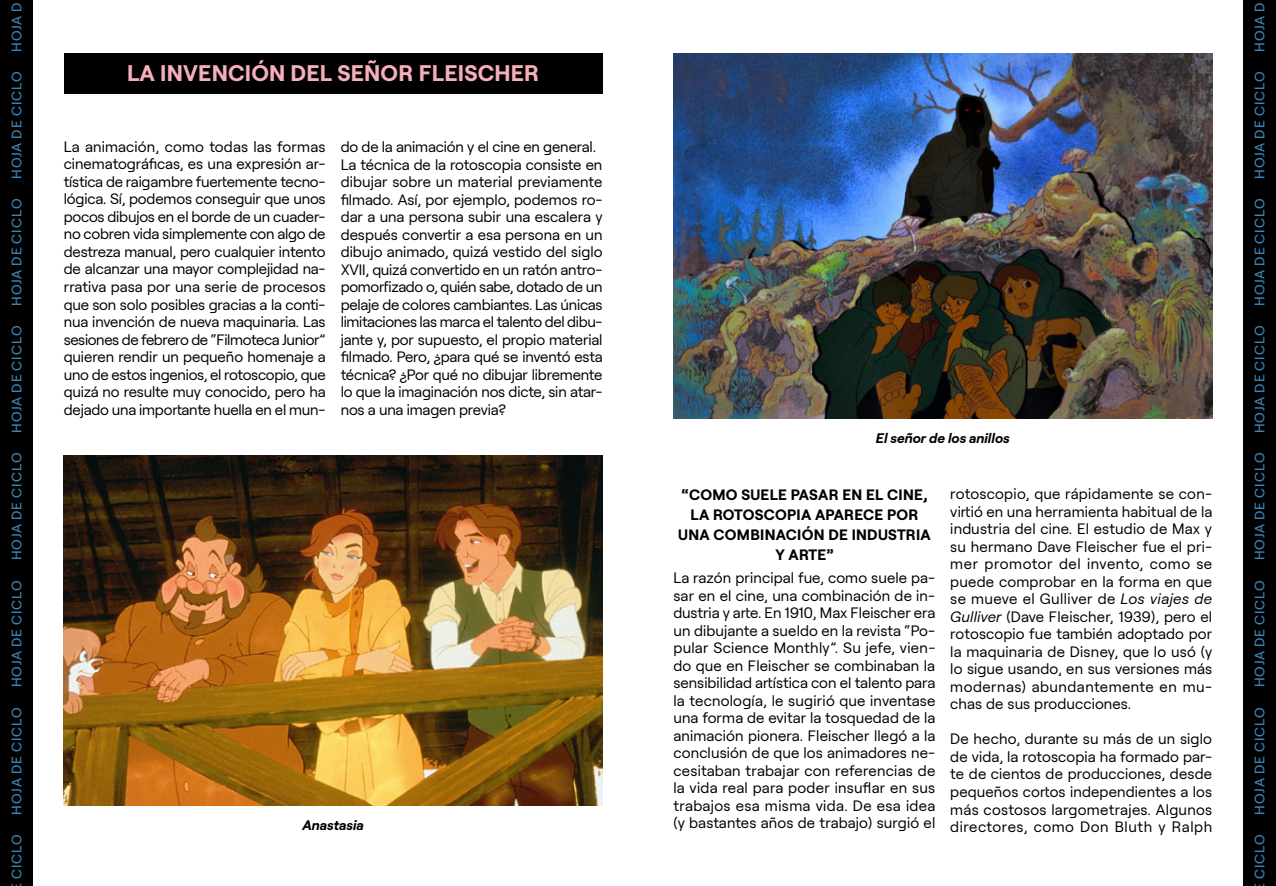
<style>
.page{position:relative;width:1276px;height:886px;background:#fff}
.page>*{position:absolute;margin:0;border:0;box-sizing:border-box;transform-origin:0 0}
.t1{font:700 22.5px "Roobert";letter-spacing:.01em;color:#f5afb9}
.t2{font:15px/17.5px "Roobert";letter-spacing:-.01em;color:#000;text-align:justify}
.t3{font:700 15px/20px "Roobert";letter-spacing:.02em;color:#000;text-align:center}
.t4{font:500 13.75px "Roobert";letter-spacing:.08em;color:#3c82b4}
.t5{font:italic 700 13.75px "Roobert";color:#000}
.s1{font-style:italic}
</style>
<div class="page">
<div style="left:0;top:0;width:32px;height:886px;background:#000"></div>
<div style="left:1243px;top:0;width:33px;height:886px;background:#000"></div>
<img style="left:673px;top:53px;width:539px;height:365px">
<img style="left:64px;top:455px;width:538px;height:350px">
<div style="left:64px;top:53px;width:538px;height:41px;background:#000"></div>
<p class="t4" style="left:6px;top:52px;width:51px;rotate:-90deg">HOJA D</p>
<p class="t4" style="left:6px;top:179px;width:109px;rotate:-90deg">HOJA DE CICLO</p>
<p class="t4" style="left:6px;top:306px;width:109px;rotate:-90deg">HOJA DE CICLO</p>
<p class="t4" style="left:6px;top:433px;width:109px;rotate:-90deg">HOJA DE CICLO</p>
<p class="t4" style="left:6px;top:560px;width:109px;rotate:-90deg">HOJA DE CICLO</p>
<p class="t4" style="left:6px;top:687px;width:109px;rotate:-90deg">HOJA DE CICLO</p>
<p class="t4" style="left:6px;top:814px;width:109px;rotate:-90deg">HOJA DE CICLO</p>
<p class="t4" style="left:6px;top:879px;width:47px;rotate:-90deg">CICLO</p>
<h1 class="t1" style="left:127px;top:55px;width:414px">LA INVENCIÓN DEL SEÑOR FLEISCHER</h1>
<p class="t2" style="left:64px;top:137px;width:263px">La animación, como todas las formas cinematográficas, es una expresión ar&shy;tística de raigambre fuertemente tecno&shy;lógica. Sí, podemos conseguir que unos pocos dibujos en el borde de un cuader&shy;no cobren vida simplemente con algo de destreza manual, pero cualquier intento de alcanzar una mayor complejidad na&shy;rrativa pasa por una serie de procesos que son solo posibles gracias a la conti&shy;nua invención de nueva maquinaria. Las sesiones de febrero de “Filmoteca Junior” quieren rendir un pequeño homenaje a uno de estos ingenios, el rotoscopio, que quizá no resulte muy conocido, pero ha dejado una importante huella en el mun-</p>
<p class="t2" style="left:341px;top:137px;width:263px;text-align:left">do de la animación y el cine en general.<br>La técnica de la rotoscopia consiste en dibujar sobre un material previamente filmado. Así, por ejemplo, podemos ro&shy;dar a una persona subir una escalera y después convertir a esa persona en un dibujo animado, quizá vestido del siglo XVII, quizá convertido en un ratón antro&shy;pomorfizado o, quién sabe, dotado de un pelaje de colores cambiantes. Las únicas limitaciones las marca el talento del dibu&shy;jante y, por supuesto, el propio material filmado. Pero, ¿para qué se inventó esta técnica? ¿Por qué no dibujar libremente lo que la imaginación nos dicte, sin atar&shy;nos a una imagen previa?</p>
<p class="t5" style="left:302px;top:815px;width:63px">Anastasia</p>
<p class="t5" style="left:876px;top:428px;width:135px">El señor de los anillos</p>
<p class="t3" style="left:678px;top:484px;width:254px">“COMO SUELE PASAR EN EL CINE,<br>LA ROTOSCOPIA APARECE POR<br>UNA COMBINACIÓN DE INDUSTRIA<br>Y ARTE”</p>
<p class="t2" style="left:673px;top:568px;width:263px">La razón principal fue, como suele pa&shy;sar en el cine, una combinación de in&shy;dustria y arte. En 1910, Max Fleischer era un dibujante a sueldo en la revista “Po&shy;pular Science Monthly”. Su jefe, vien&shy;do que en Fleischer se combinaban la sensibilidad artística con el talento para la tecnología, le sugirió que inventase una forma de evitar la tosquedad de la animación pionera. Fleischer llegó a la conclusión de que los animadores ne&shy;cesitaban trabajar con referencias de la vida real para poder insuflar en sus trabajos esa misma vida. De esa idea (y bastantes años de trabajo) surgió el</p>
<p class="t2" style="left:950px;top:484px;width:263px">rotoscopio, que rápidamente se con&shy;virtió en una herramienta habitual de la industria del cine. El estudio de Max y su hermano Dave Fleischer fue el pri&shy;mer promotor del invento, como se puede comprobar en la forma en que se mueve el Gulliver de <span class="s1">Los viajes de Gulliver</span> (Dave Fleischer, 1939), pero el rotoscopio fue también adoptado por la maquinaria de Disney, que lo usó (y lo sigue usando, en sus versiones más modernas) abundantemente en mu&shy;chas de sus producciones.</p>
<p class="t2" style="left:950px;top:729px;width:263px">De hecho, durante su más de un siglo de vida, la rotoscopia ha formado par&shy;te de cientos de producciones, desde pequeños cortos independientes a los más costosos largometrajes. Algunos directores, como Don Bluth y Ralph</p>
<p class="t4" style="left:1249px;top:52px;width:51px;rotate:-90deg">HOJA D</p>
<p class="t4" style="left:1249px;top:179px;width:109px;rotate:-90deg">HOJA DE CICLO</p>
<p class="t4" style="left:1249px;top:306px;width:109px;rotate:-90deg">HOJA DE CICLO</p>
<p class="t4" style="left:1249px;top:433px;width:109px;rotate:-90deg">HOJA DE CICLO</p>
<p class="t4" style="left:1249px;top:560px;width:109px;rotate:-90deg">HOJA DE CICLO</p>
<p class="t4" style="left:1249px;top:687px;width:109px;rotate:-90deg">HOJA DE CICLO</p>
<p class="t4" style="left:1249px;top:814px;width:109px;rotate:-90deg">HOJA DE CICLO</p>
<p class="t4" style="left:1249px;top:879px;width:47px;rotate:-90deg">CICLO</p>
</div>
